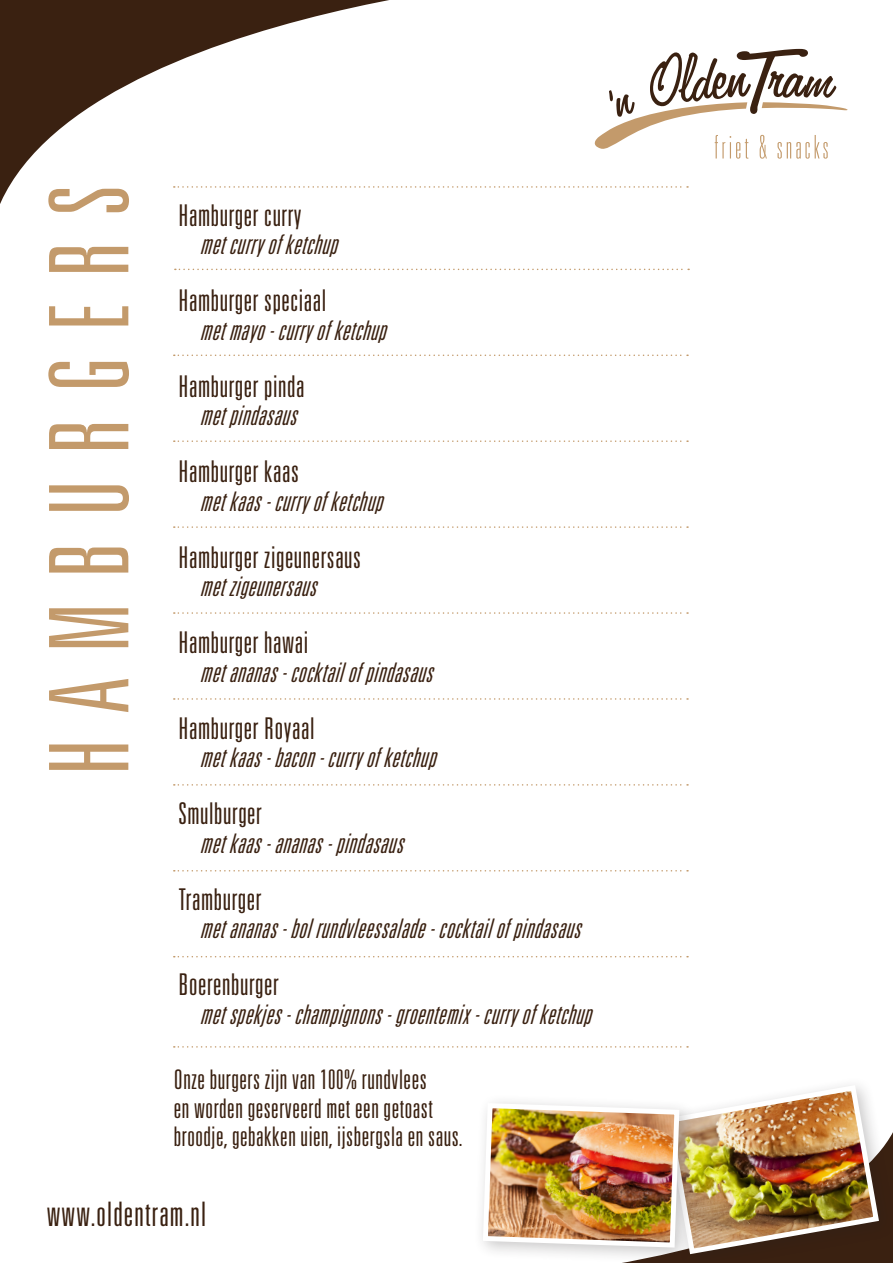
<style>
.page{position:relative;width:893px;height:1263px;background:#fff}
.page>*{position:absolute;margin:0;border:0;box-sizing:border-box;transform-origin:0 0}
.t1{font:300 ultra-condensed 109.8px "Univers LT Std";letter-spacing:.23em;color:#c39a6b}
.t2{font:300 ultra-condensed 33.75px "Univers LT Std";letter-spacing:.035em;color:#3a2111}
.t3{font:300 ultra-condensed 30px "Univers LT Std";letter-spacing:.02em;color:#3a2111}
.t4{font:italic 300 ultra-condensed 27px "Univers LT Std";color:#3a2111}
.t5{font:300 ultra-condensed 27px "Univers LT Std";letter-spacing:.02em;color:#3a2111}
</style>
<div class="page">
<svg style="left:595px;top:49px;width:253px;height:110px"></svg>
<svg style="left:0;top:0;width:389px;height:204px"></svg>
<svg style="left:174px;top:698px;width:514px;height:2px"></svg>
<svg style="left:174px;top:870px;width:514px;height:1px"></svg>
<svg style="left:174px;top:956px;width:514px;height:1px"></svg>
<svg style="left:174px;top:1046px;width:514px;height:2px"></svg>
<svg style="left:174px;top:784px;width:514px;height:2px"></svg>
<svg style="left:175px;top:269px;width:514px;height:1px"></svg>
<svg style="left:174px;top:186px;width:514px;height:2px"></svg>
<svg style="left:174px;top:354px;width:514px;height:2px"></svg>
<svg style="left:174px;top:526px;width:514px;height:2px"></svg>
<svg style="left:174px;top:440px;width:514px;height:2px"></svg>
<svg style="left:174px;top:612px;width:514px;height:2px"></svg>
<div style="left:657px;top:1076px;width:236px;height:187px;background:#231f20;opacity:.25"></div>
<div style="left:473px;top:1093px;width:224px;height:170px;background:#231f20;opacity:.25"></div>
<img style="left:480px;top:1082px;width:402px;height:175px">
<p class="t1" style="left:32px;top:775px;width:592px;rotate:-90deg">HAMBURGERS</p>
<p class="t3" style="left:179px;top:200px;width:125px">Hamburger curry</p>
<p class="t4" style="left:200px;top:231px;width:146px">metcurryofketchup</p>
<p class="t3" style="left:179px;top:285px;width:149px">Hamburger speciaal</p>
<p class="t4" style="left:200px;top:316px;width:194px">metmayo-curryofketchup</p>
<p class="t3" style="left:179px;top:371px;width:127px">Hamburger pinda</p>
<p class="t4" style="left:200px;top:402px;width:105px">metpindasaus</p>
<p class="t3" style="left:179px;top:456px;width:122px">Hamburger kaas</p>
<p class="t4" style="left:200px;top:487px;width:191px">metkaas-curryofketchup</p>
<p class="t3" style="left:179px;top:542px;width:184px">Hamburger zigeunersaus</p>
<p class="t4" style="left:200px;top:573px;width:125px">metzigeunersaus</p>
<p class="t3" style="left:179px;top:627px;width:131px">Hamburger hawai</p>
<p class="t4" style="left:200px;top:658px;width:241px">metananas-cocktailofpindasaus</p>
<p class="t3" style="left:179px;top:713px;width:137px">Hamburger Royaal</p>
<p class="t4" style="left:200px;top:744px;width:244px">metkaas-bacon-curryofketchup</p>
<p class="t3" style="left:179px;top:798px;width:85px">Smulburger</p>
<p class="t4" style="left:200px;top:829px;width:212px">metkaas-ananas-pindasaus</p>
<p class="t3" style="left:179px;top:884px;width:85px">Tramburger</p>
<p class="t4" style="left:200px;top:915px;width:389px">metananas-bolrundvleessalade-cocktailofpindasaus</p>
<p class="t3" style="left:179px;top:969px;width:102px">Boerenburger</p>
<p class="t4" style="left:200px;top:1000px;width:400px">metspekjes-champignons-groentemix-curryofketchup</p>
<p class="t5" style="left:174px;top:1065px;width:254px">Onze burgers zijn van 100% rundvlees</p>
<p class="t5" style="left:174px;top:1094px;width:261px">en worden geserveerd met een getoast</p>
<p class="t5" style="left:174px;top:1122px;width:290px">broodje, gebakken uien, ijsbergsla en saus.</p>
<p class="t2" style="left:47px;top:1196px;width:161px">www.oldentram.nl</p>
</div>
